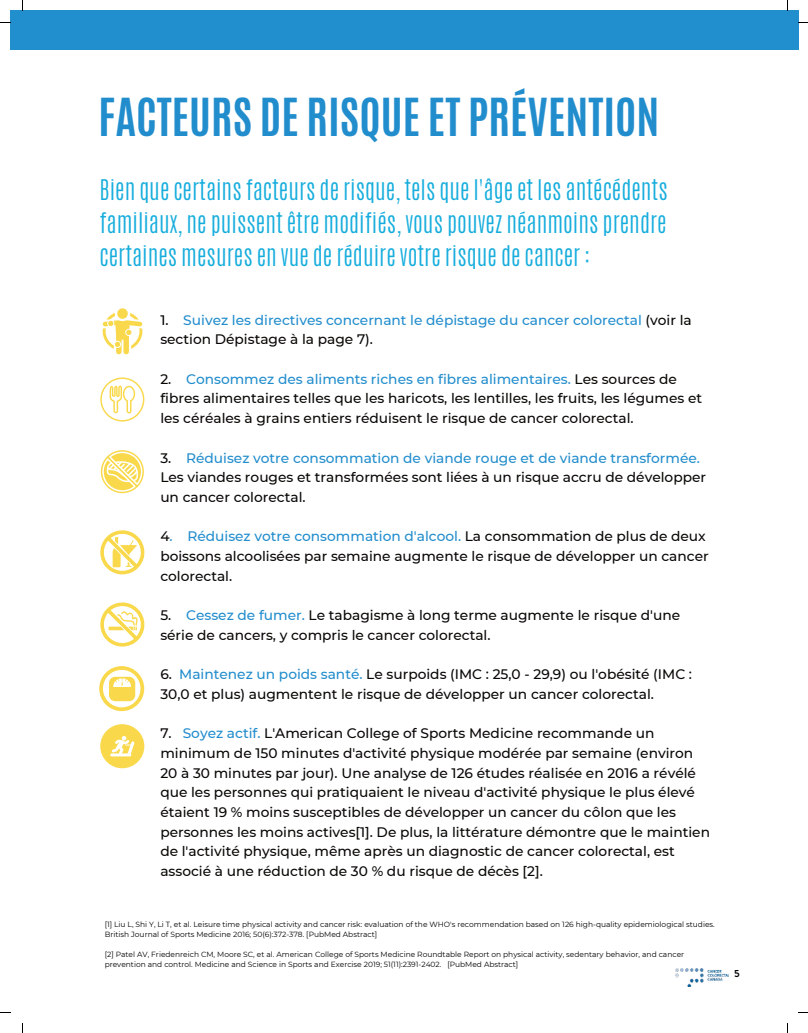
<style>
.page{position:relative;width:808px;height:1033px;background:#fff}
.page>*{position:absolute;margin:0;border:0;box-sizing:border-box;transform-origin:0 0}
.t1{font:700 43.75px "Antonio";color:#228dcd}
.t2{font:300 23.75px/32.8px "Antonio";color:#16addd;text-align:justify}
.t3{font:500 13.75px/19.8px "Montserrat";color:#080704}
.t4{font:500 13.75px/19.8px "Montserrat";color:#228dcd}
.t5{font:700 10px "Brandon Text";color:#000}
.t6{font:7.5px/10px "Montserrat";color:#000}
.s1{color:#000}
.s2{color:#080704}
.s3{color:#228dcd}
</style>
<div class="page">
<div style="left:10px;top:10px;width:788px;height:40px;background:#218fce"></div>
<svg style="left:103px;top:308px;width:39px;height:46px"></svg>
<svg style="left:100px;top:377px;width:44px;height:44px"></svg>
<svg style="left:101px;top:450px;width:43px;height:43px"></svg>
<svg style="left:100px;top:530px;width:44px;height:44px"></svg>
<svg style="left:100px;top:602px;width:44px;height:44px"></svg>
<svg style="left:99px;top:666px;width:45px;height:45px"></svg>
<div style="left:100px;top:724px;width:44px;height:44px;background:#f9d94b;border-radius:50%"></div>
<svg style="left:110px;top:736px;width:24px;height:20px"></svg>
<img style="left:675px;top:968px;width:53px;height:18px">
<h1 class="t1" style="left:98px;top:84px;width:562px">FACTEURS DE RISQUE ET PRÉVENTION</h1>
<h2 class="t2" style="left:99px;top:174px;width:569px">Bien que certains facteurs de risque, tels que l'âge et les antécédents familiaux, ne puissent être modifiés, vous pouvez néanmoins prendre certaines mesures en vue de réduire votre risque de cancer :</h2>
<p class="t4" style="left:160px;top:309px;width:533px"><span class="s1">1.</span> Suivez les directives concernant le dépistage du cancer colorectal <span class="s2">(voir la section Dépistage à la page 7).</span></p>
<p class="t3" style="left:160px;top:368px;width:543px">2. <span class="s3">Consommez des aliments riches en fibres alimentaires.</span> Les sources de fibres alimentaires telles que les haricots, les lentilles, les fruits, les légumes et les céréales à grains entiers réduisent le risque de cancer colorectal.</p>
<p class="t3" style="left:160px;top:447px;width:547px">3. <span class="s3">Réduisez votre consommation de viande rouge et de viande transformée.<br></span>Les viandes rouges et transformées sont liées à un risque accru de développer un cancer colorectal.</p>
<p class="t3" style="left:160px;top:526px;width:550px">4<span class="s3">. Réduisez votre consommation d'alcool.</span> La consommation de plus de deux boissons alcoolisées par semaine augmente le risque de développer un cancer colorectal.</p>
<p class="t3" style="left:160px;top:605px;width:521px">5. <span class="s3">Cessez de fumer.</span> Le tabagisme à long terme augmente le risque d'une série de cancers, y compris le cancer colorectal.</p>
<p class="t3" style="left:160px;top:664px;width:533px">6. <span class="s3">Maintenez un poids santé.</span> Le surpoids (IMC : 25,0 - 29,9) ou l'obésité (IMC :<br>30,0 et plus) augmentent le risque de développer un cancer colorectal.</p>
<p class="t3" style="left:160px;top:723px;width:551px">7. <span class="s3">Soyez actif.</span> L'American College of Sports Medicine recommande un minimum de 150 minutes d'activité physique modérée par semaine (environ 20 à 30 minutes par jour). Une analyse de 126 études réalisée en 2016 a révélé que les personnes qui pratiquaient le niveau d'activité physique le plus élevé étaient 19 % moins susceptibles de développer un cancer du côlon que les personnes les moins actives[1]. De plus, la littérature démontre que le maintien de l'activité physique, même après un diagnostic de cancer colorectal, est associé à une réduction de 30 % du risque de décès [2].</p>
<p class="t6" style="left:105px;top:919px;width:611px">[1] Liu L, Shi Y, Li T, et al. Leisure time physical activity and cancer risk: evaluation of the WHO's recommendation based on 126 high-quality epidemiological studies.<br>British Journal of Sports Medicine 2016; 50(6):372-378. [PubMed Abstract]</p>
<p class="t6" style="left:105px;top:949px;width:581px">[2] Patel AV, Friedenreich CM, Moore SC, et al. American College of Sports Medicine Roundtable Report on physical activity, sedentary behavior, and cancer prevention and control. Medicine and Science in Sports and Exercise 2019; 51(11):2391-2402. [PubMed Abstract]</p>
<p class="t5" style="left:734px;top:966px;width:7px">5</p>
</div>
